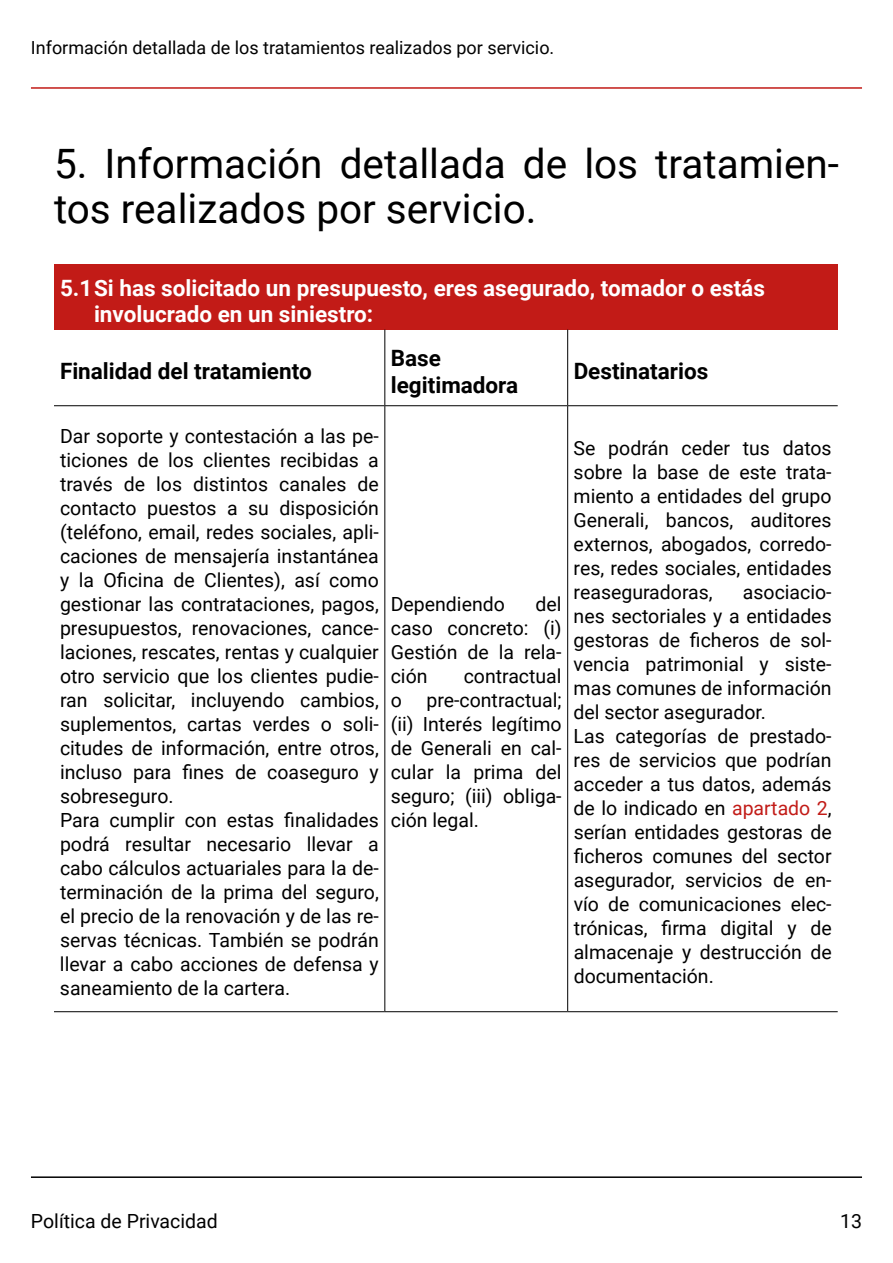
<style>
.page{position:relative;width:893px;height:1263px;background:#fff}
.page>*{position:absolute;margin:0;border:0;box-sizing:border-box;transform-origin:0 0}
.t1{font:40.5px/45px "Roboto";color:#000}
.t2{font:700 22.5px/25.5px "Roboto";color:#fff}
.t3{font:700 22.5px/27px "Roboto";color:#000}
.t4{font:19.5px/24px "Roboto";color:#000;text-align:justify}
.t5{font:18px "Roboto";color:#000}
.s1{color:#c21b17}
</style>
<div class="page">
<hr style="left:31px;top:87px;width:831px;height:2px;background:#c21b17">
<hr style="left:31px;top:1176px;width:831px;height:2px;background:#000">
<div style="left:54px;top:264px;width:784px;height:66px;background:#c21b17"></div>
<hr style="left:54px;top:405px;width:331px;height:1px;background:#000">
<hr style="left:385px;top:405px;width:183px;height:1px;background:#000">
<hr style="left:568px;top:405px;width:270px;height:1px;background:#000">
<hr style="left:54px;top:1011px;width:331px;height:1px;background:#000">
<hr style="left:385px;top:1011px;width:183px;height:1px;background:#000">
<hr style="left:568px;top:1011px;width:270px;height:1px;background:#000">
<hr style="left:384px;top:330px;width:1px;height:75px;background:#000">
<hr style="left:567px;top:330px;width:1px;height:75px;background:#000">
<hr style="left:384px;top:406px;width:1px;height:605px;background:#000">
<hr style="left:567px;top:406px;width:1px;height:605px;background:#000">
<p class="t5" style="left:31px;top:35px;width:525px">Información detallada de los tratamientos realizados por servicio.</p>
<h1 class="t1" style="left:54px;top:139px;width:786px">5. Información detallada de los tratamien&shy;tos realizados por servicio.</h1>
<p class="t2" style="left:94px;top:274px;width:672px;text-indent:-34px">5.1Si has solicitado un presupuesto, eres asegurado, tomador o estás involucrado en un siniestro:</p>
<p class="t3" style="left:60px;top:357px;width:253px">Finalidad del tratamiento</p>
<p class="t4" style="left:60px;top:423px;width:320px;text-align:left">Dar soporte y contestación a las pe&shy;ticiones de los clientes recibidas a través de los distintos canales de contacto puestos a su disposición (teléfono, email, redes sociales, apli&shy;caciones de mensajería instantánea y la Oficina de Clientes), así como gestionar las contrataciones, pagos, presupuestos, renovaciones, cance&shy;laciones, rescates, rentas y cualquier otro servicio que los clientes pudie&shy;ran solicitar, incluyendo cambios, suplementos, cartas verdes o soli&shy;citudes de información, entre otros, incluso para fines de coaseguro y sobreseguro.<br>Para cumplir con estas finalidades podrá resultar necesario llevar a cabo cálculos actuariales para la de&shy;terminación de la prima del seguro, el precio de la renovación y de las re&shy;servas técnicas. También se podrán llevar a cabo acciones de defensa y saneamiento de la cartera.</p>
<p class="t3" style="left:391px;top:344px;width:129px">Base legitimadora</p>
<p class="t3" style="left:574px;top:357px;width:136px">Destinatarios</p>
<p class="t4" style="left:391px;top:591px;width:172px;text-indent:145px">del caso concreto: (i)<br>Gestión de la rela&shy;ción</p>
<p class="t4" style="left:391px;top:591px;width:116px">Dependiendo</p>
<p class="t4" style="left:464px;top:663px;width:99px">contractual</p>
<p class="t4" style="left:391px;top:687px;width:172px;text-indent:36px">pre-contractual; (ii) Interés legítimo de Generali en cal&shy;cular la prima del seguro; (iii) obliga&shy;ción legal.</p>
<p class="t4" style="left:391px;top:687px;width:13px">o</p>
<p class="t4" style="left:574px;top:435px;width:260px">Se podrán ceder tus datos sobre la base de este trata&shy;miento a entidades del grupo Generali, bancos, auditores externos, abogados, corredo&shy;res, redes sociales, entidades reaseguradoras,</p>
<p class="t4" style="left:574px;top:579px;width:260px;text-align:left;text-indent:169px">asociacio&shy;nes sectoriales y a entidades gestoras de ficheros de sol&shy;vencia patrimonial y siste&shy;mas comunes de información del sector asegurador.<br>Las categorías de prestado&shy;res de servicios que podrían acceder a tus datos, además de lo indicado en <span class="s1">apartado 2</span>, serían entidades gestoras de ficheros comunes del sector asegurador, servicios de en&shy;vío de comunicaciones elec&shy;trónicas, firma digital y de almacenaje y destrucción de documentación.</p>
<p class="t4" style="left:31px;top:1209px;width:188px">Política de Privacidad</p>
<p class="t4" style="left:840px;top:1209px;width:23px">13</p>
</div>
